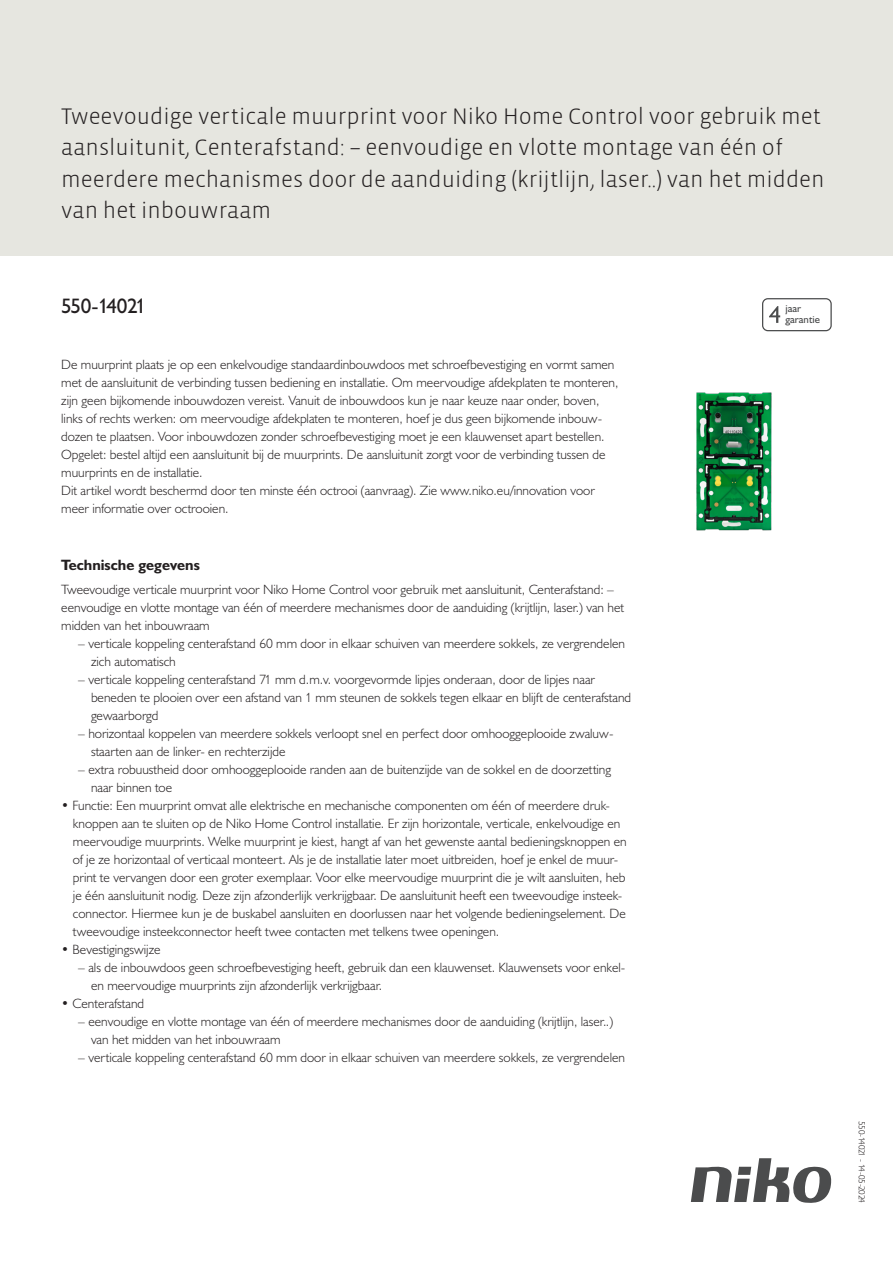
<style>
.page{position:relative;width:893px;height:1263px;background:#fff}
.page>*{position:absolute;margin:0;border:0;box-sizing:border-box;transform-origin:0 0}
.Title_datasheets{font:300 23.1px/31.5px "Vista Sans";color:#231f20}
.Article_number{font:21px "Humanist 521 BT";letter-spacing:-.04em;color:#231f20}
.Titles_parts{font:700 15px "Humanist 521 BT";color:#231f20}
.Platte_tekst_CAB{font:300 13.5px/18px "Humanist 521 BT";color:#231f20}
.USP_Bullets_level_2{font:300 13.5px/18px "Humanist 521 BT";color:#231f20}
.USP_Bullets{font:300 13.5px/18px "Humanist 521 BT";color:#231f20}
.t1{font:10.8px/10.8px "Humanist 521 BT";color:#4b4c4d}
.Revision{font:300 9px "Humanist 521 BT";letter-spacing:-.05em;color:#231f20}
</style>
<div class="page">
<svg style="left:691px;top:1158px;width:141px;height:45px"></svg>
<div style="left:0;top:0;width:893px;height:255px;background:#e6e6e0"></div>
<svg style="left:762px;top:298px;width:70px;height:33px"></svg>
<img style="left:696px;top:392px;width:76px;height:139px">
<p class="Title_datasheets" style="left:61px;top:101px;width:765px">Tweevoudige verticale muurprint voor Niko Home Control voor gebruik met aansluitunit, Centerafstand: – eenvoudige en vlotte montage van één of meerdere mechanismes door de aanduiding (krijtlijn, laser..) van het midden van het inbouwraam</p>
<p class="Article_number" style="left:61px;top:293px;width:87px">550-14021</p>
<p class="t1" style="left:785px;top:303px;width:36px">jaar garantie</p>
<p class="Platte_tekst_CAB" style="left:61px;top:355px;width:559px">De muurprint plaats je op een enkelvoudige standaardinbouwdoos met schroefbevestiging en vormt samen met de aansluitunit de verbinding tussen bediening en installatie. Om meervoudige afdekplaten te monteren, zijn geen bijkomende inbouwdozen vereist. Vanuit de inbouwdoos kun je naar keuze naar onder, boven, links of rechts werken: om meervoudige afdekplaten te monteren, hoef je dus geen bijkomende inbouw&shy;dozen te plaatsen. Voor inbouwdozen zonder schroefbevestiging moet je een klauwenset apart bestellen.<br>Opgelet: bestel altijd een aansluitunit bij de muurprints. De aansluitunit zorgt voor de verbinding tussen de muurprints en de installatie.<br>Dit artikel wordt beschermd door ten minste één octrooi (aanvraag). Zie www.niko.eu/innovation voor meer informatie over octrooien.</p>
<p class="Titles_parts" style="left:61px;top:555px;width:140px">Technische gegevens</p>
<p class="Platte_tekst_CAB" style="left:61px;top:580px;width:564px">Tweevoudige verticale muurprint voor Niko Home Control voor gebruik met aansluitunit, Centerafstand: – eenvoudige en vlotte montage van één of meerdere mechanismes door de aanduiding (krijtlijn, laser.) van het midden van het inbouwraam</p>
<p class="USP_Bullets_level_2" style="left:91px;top:634px;width:536px;text-indent:-13px">– verticale koppeling centerafstand 60 mm door in elkaar schuiven van meerdere sokkels, ze vergrendelen zich automatisch</p>
<p class="USP_Bullets_level_2" style="left:91px;top:670px;width:542px;text-indent:-13px">– verticale koppeling centerafstand 71 mm d.m.v. voorgevormde lipjes onderaan, door de lipjes naar beneden te plooien over een afstand van 1 mm steunen de sokkels tegen elkaar en blijft de centerafstand gewaarborgd</p>
<p class="USP_Bullets_level_2" style="left:91px;top:724px;width:524px;text-indent:-13px">– horizontaal koppelen van meerdere sokkels verloopt snel en perfect door omhooggeplooide zwaluw&shy;staarten aan de linker- en rechterzijde</p>
<p class="USP_Bullets_level_2" style="left:91px;top:760px;width:522px;text-indent:-13px">– extra robuustheid door omhooggeplooide randen aan de buitenzijde van de sokkel en de doorzetting naar binnen toe</p>
<p class="USP_Bullets" style="left:73px;top:796px;width:555px;text-indent:-12px">• Functie: Een muurprint omvat alle elektrische en mechanische componenten om één of meerdere druk&shy;knoppen aan te sluiten op de Niko Home Control installatie. Er zijn horizontale, verticale, enkelvoudige en meervoudige muurprints. Welke muurprint je kiest, hangt af van het gewenste aantal bedieningsknoppen en of je ze horizontaal of verticaal monteert. Als je de installatie later moet uitbreiden, hoef je enkel de muur&shy;print te vervangen door een groter exemplaar. Voor elke meervoudige muurprint die je wilt aansluiten, heb je één aansluitunit nodig. Deze zijn afzonderlijk verkrijgbaar. De aansluitunit heeft een tweevoudige insteek&shy;connector. Hiermee kun je de buskabel aansluiten en doorlussen naar het volgende bedieningselement. De tweevoudige insteekconnector heeft twee contacten met telkens twee openingen.</p>
<p class="USP_Bullets" style="left:61px;top:940px;width:101px">• Bevestigingswijze</p>
<p class="USP_Bullets_level_2" style="left:91px;top:958px;width:536px;text-indent:-13px">– als de inbouwdoos geen schroefbevestiging heeft, gebruik dan een klauwenset. Klauwensets voor enkel&shy;en meervoudige muurprints zijn afzonderlijk verkrijgbaar.</p>
<p class="USP_Bullets" style="left:61px;top:994px;width:85px">• Centerafstand</p>
<p class="USP_Bullets_level_2" style="left:91px;top:1012px;width:524px;text-indent:-13px">– eenvoudige en vlotte montage van één of meerdere mechanismes door de aanduiding (krijtlijn, laser..) van het midden van het inbouwraam</p>
<p class="USP_Bullets_level_2" style="left:78px;top:1048px;width:548px">– verticale koppeling centerafstand 60 mm door in elkaar schuiven van meerdere sokkels, ze vergrendelen</p>
<p class="Revision" style="left:868px;top:1121px;width:83px;rotate:90deg">550-14021 - 14-05-2024</p>
</div>
